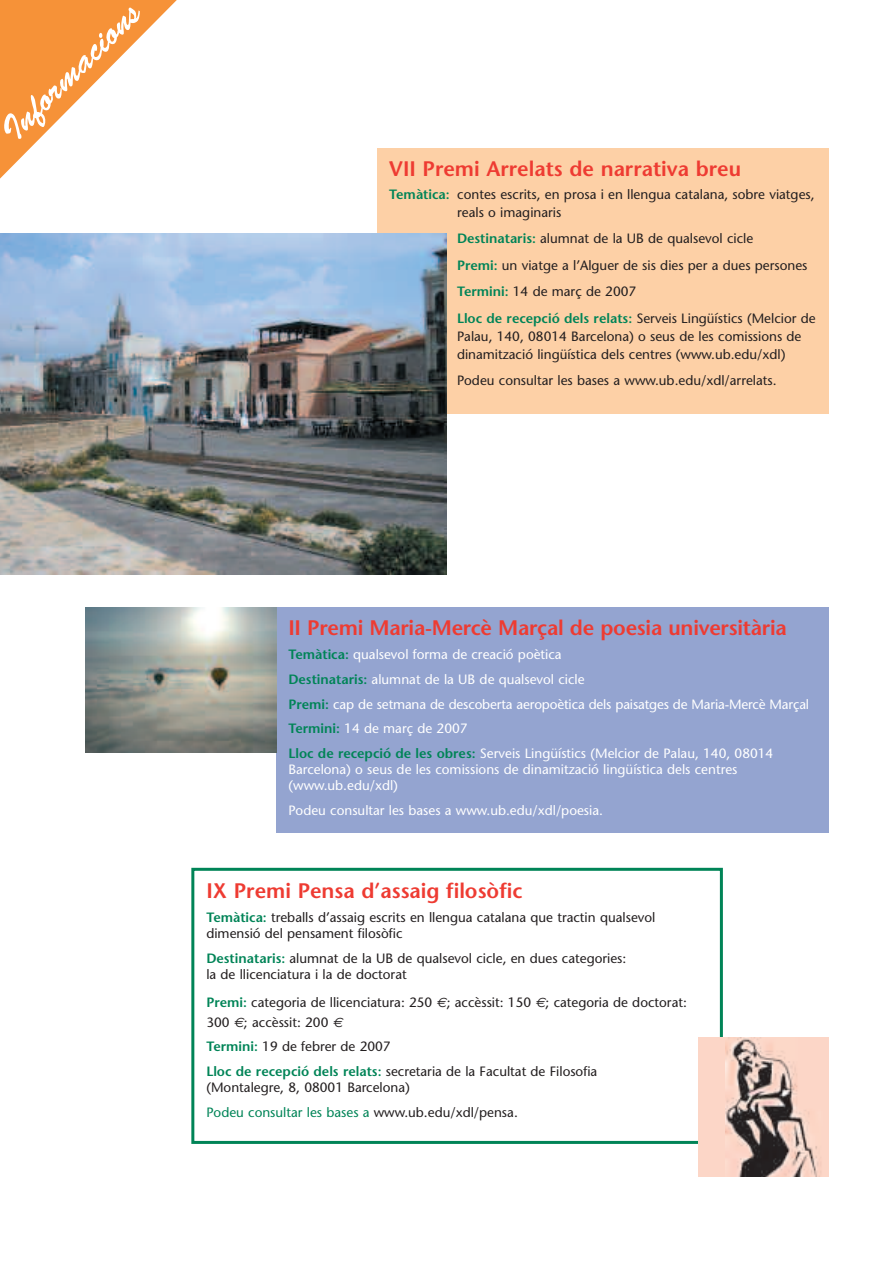
<style>
.page{position:relative;width:893px;height:1263px;background:#fff}
.page>*{position:absolute;margin:0;border:0;box-sizing:border-box;transform-origin:0 0}
.t1{font:36px "Brush Script";color:#fff}
.t2{font:600 21px "Stone Sans";color:#ee3b32}
.t3{font:13.5px/26.5px "Stone Sans";color:#231f20}
.t4{font:13.5px/24.8px "Stone Sans";color:#fff}
.s1{font-weight:600;color:#008457}
.s2{font-family:"Euro Sans Std";font-style:italic}
.s3{color:#008457}
</style>
<div class="page">
<svg style="left:0;top:0;width:177px;height:179px"></svg>
<div style="left:377px;top:149px;width:452px;height:265px;background:#fdd0a6"></div>
<div style="left:276px;top:608px;width:553px;height:225px;background:#94a4d0"></div>
<div style="left:191px;top:868px;width:532px;height:276px;border:3px solid #008457"></div>
<img style="left:0;top:234px;width:446px;height:340px">
<img style="left:85px;top:608px;width:191px;height:144px">
<div style="left:699px;top:1037px;width:130px;height:140px;background:#fcd6c7"></div>
<img style="left:725px;top:1037px;width:95px;height:140px">
<h1 class="t1" style="left:-4px;top:126px;width:184px;rotate:-45deg">Informacions</h1>
<h2 class="t2" style="left:389px;top:161px;width:353px">VII Premi Arrelats de narrativa breu</h2>
<p class="t3" style="left:457px;top:186px;width:359px;line-height:18px;text-indent:-68px"><span class="s1">Temàtica:</span> contes escrits, en prosa i en llengua catalana, sobre viatges, reals o imaginaris</p>
<p class="t3" style="left:457px;top:226px;width:360px"><span class="s1">Destinataris:</span> alumnat de la UB de qualsevol cicle<br><span class="s1">Premi:</span> un viatge a l’Alguer de sis dies per a dues persones <span class="s1">Termini:</span> 14 de març de 2007<br><span class="s1">Lloc de recepció dels relats:</span> Serveis Lingüístics (Melcior de</p>
<p class="t3" style="left:457px;top:328px;width:346px;line-height:18px">Palau, 140, 08014 Barcelona) o seus de les comissions de dinamització lingüística dels centres (www.ub.edu/xdl)</p>
<p class="t3" style="left:457px;top:368px;width:321px">Podeu consultar les bases a www.ub.edu/xdl/arrelats.</p>
<h2 class="t2" style="left:288px;top:620px;width:500px">II Premi Maria-Mercè Marçal de poesia universitària</h2>
<p class="t4" style="left:288px;top:644px;width:522px"><span class="s1">Temàtica:</span> qualsevol forma de creació poètica<br><span class="s1">Destinataris:</span> alumnat de la UB de qualsevol cicle<br><span class="s1">Premi:</span> cap de setmana de descoberta aeropoètica dels paisatges de Maria-Mercè Marçal <span class="s1">Termini:</span> 14 de març de 2007<br><span class="s1">Lloc de recepció de les obres:</span> Serveis Lingüístics (Melcior de Palau, 140, 08014</p>
<p class="t4" style="left:288px;top:763px;width:451px;line-height:16.2px">Barcelona) o seus de les comissions de dinamització lingüística dels centres (www.ub.edu/xdl)</p>
<p class="t4" style="left:288px;top:799px;width:316px">Podeu consultar les bases a www.ub.edu/xdl/poesia.</p>
<h2 class="t2" style="left:206px;top:883px;width:318px">IX Premi Pensa d’assaig filosòfic</h2>
<p class="t3" style="left:206px;top:911px;width:451px;line-height:16.2px"><span class="s1">Temàtica:</span> treballs d’assaig escrits en llengua catalana que tractin qualsevol dimensió del pensament filosòfic</p>
<p class="t3" style="left:206px;top:952px;width:421px;line-height:16.2px"><span class="s1">Destinataris:</span> alumnat de la UB de qualsevol cicle, en dues categories: la de llicenciatura i la de doctorat</p>
<p class="t3" style="left:206px;top:994px;width:482px;line-height:19.4px"><span class="s1">Premi:</span> categoria de llicenciatura: 250 <span class="s2">€</span>; accèssit: 150 <span class="s2">€</span>; categoria de doctorat:<br>300 <span class="s2">€</span>; accèssit: 200 <span class="s2">€</span></p>
<p class="t3" style="left:206px;top:1036px;width:392px;line-height:24.8px"><span class="s1">Termini:</span> 19 de febrer de 2007<br><span class="s1">Lloc de recepció dels relats:</span> secretaria de la Facultat de Filosofia</p>
<p class="t3" style="left:206px;top:1076px;width:313px;line-height:24.8px">(Montalegre, 8, 08001 Barcelona)<br><span class="s3">Podeu consultar les bases a</span> www.ub.edu/xdl/pensa.</p>
</div>
